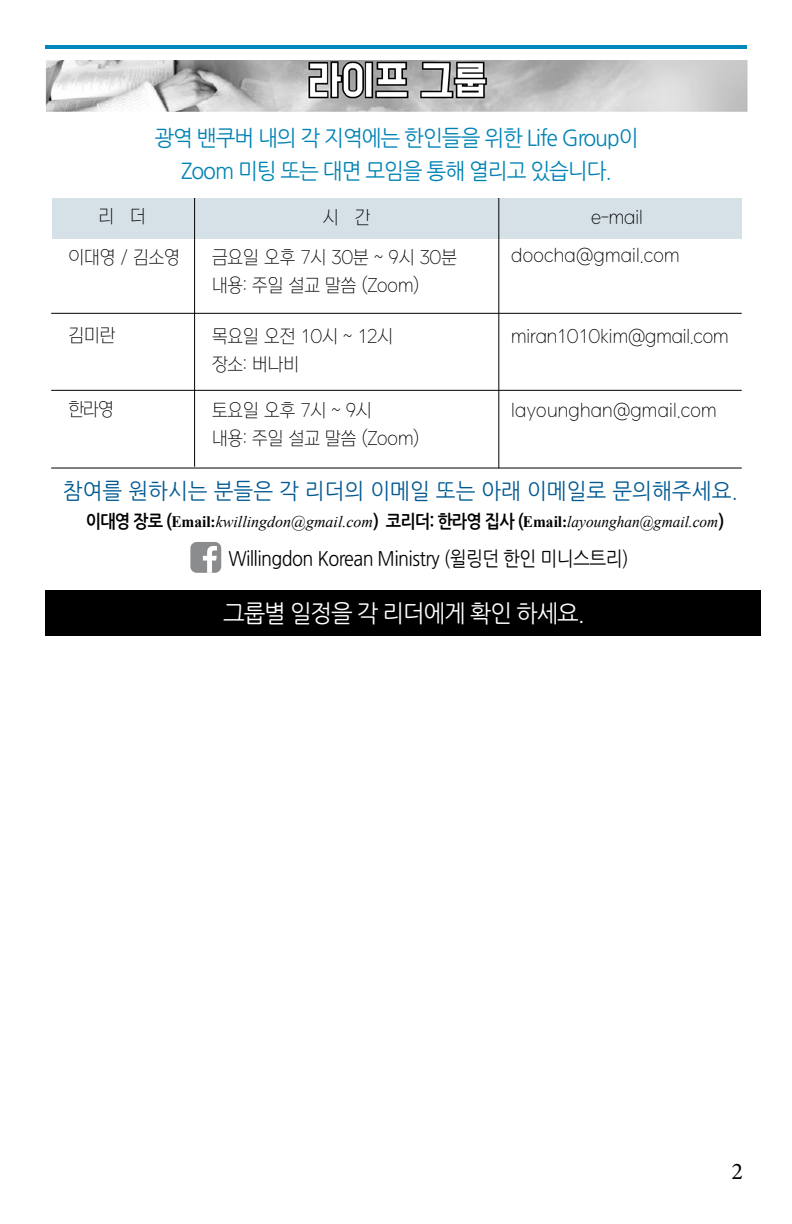
<style>
.page{position:relative;width:792px;height:1224px;background:#fff}
.page>*{position:absolute;margin:0;border:0;box-sizing:border-box;transform-origin:0 0}
.t1{font:24px "Nanum Gothic OTF";letter-spacing:-.05em;color:#fff;scale:.96 1}
.t2{font:24px "Minion Pro";color:#000}
.t3{font:22px/32.6px "Nanum Gothic OTF";letter-spacing:-.05em;color:#0083b4;text-align:center;scale:.96 1}
.t4{font:22px "Nanum Gothic OTF";color:#005992;scale:.96 1}
.t5{font:20px "Nanum Gothic OTF";letter-spacing:-.03em;color:#000;scale:.9 1}
.t6{font:18.4px/28px "NEXON Lv 1 Gothic OTF Light";color:#000;scale:.9 1}
.t7{font:18.4px "NEXON Lv 1 Gothic OTF Light";letter-spacing:.02em;color:#000;scale:.9 1}
.t8{font:italic 16px "Times New Roman";color:#000}
.s1{font-family:"Nanum Gothic OTF Bold";font-style:normal;font-size:18px}
.s2{font-weight:700;font-style:normal}
</style>
<div class="page">
<hr style="left:45px;top:45px;width:702px;height:4px;background:#0088bc">
<div style="left:52px;top:198px;width:690px;height:40px;background:#d6e1e7"></div>
<hr style="left:51px;top:390px;width:691px;height:1px;background:#000">
<hr style="left:51px;top:468px;width:691px;height:1px;background:#000">
<hr style="left:51px;top:313px;width:691px;height:1px;background:#000">
<hr style="left:194px;top:198px;width:1px;height:269px;background:#000">
<hr style="left:498px;top:198px;width:1px;height:270px;background:#000">
<div style="left:46px;top:590px;width:715px;height:46px;background:#000"></div>
<div style="left:190px;top:542px;width:31px;height:31px;background:#8a8c8e;border-radius:6px"></div>
<svg style="left:203px;top:546px;width:14px;height:27px"></svg>
<img style="left:46px;top:60px;width:702px;height:52px">
<p class="t3" style="left:154px;top:121px;width:506px">광역 밴쿠버 내의 각 지역에는 한인들을 위한 Life Group이<br>Zoom 미팅 또는 대면 모임을 통해 열리고 있습니다.</p>
<p class="t6" style="left:98px;top:203px;width:54px">리 더</p>
<p class="t6" style="left:323px;top:204px;width:54px">시 간</p>
<p class="t6" style="left:591px;top:204px;width:59px">e-mail</p>
<p class="t6" style="left:212px;top:244px;width:274px">금요일 오후 7시 30분 ~ 9시 30분 내용: 주일 설교 말씀 (Zoom)</p>
<p class="t6" style="left:212px;top:323px;width:202px">목요일 오전 10시 ~ 12시 장소: 버나비</p>
<p class="t6" style="left:212px;top:397px;width:232px">토요일 오후 7시 ~ 9시<br>내용: 주일 설교 말씀 (Zoom)</p>
<p class="t6" style="left:69px;top:244px;width:125px">이대영 / 김소영</p>
<p class="t7" style="left:511px;top:246px;width:189px">doocha@gmail.com</p>
<p class="t6" style="left:69px;top:322px;width:53px">김미란</p>
<p class="t6" style="left:511px;top:323px;width:243px">miran1010kim@gmail.com</p>
<p class="t6" style="left:69px;top:396px;width:52px">한라영</p>
<p class="t7" style="left:511px;top:400px;width:230px">layounghan@gmail.com</p>
<p class="t4" style="left:63px;top:478px;width:705px">참여를 원하시는 분들은 각 리더의 이메일 또는 아래 이메일로 문의해주세요.</p>
<p class="t8" style="left:86px;top:510px;width:640px"><span class="s1">이대영 장로 (</span><span class="s2">Email:</span>kwillingdon@gmail.com<span class="s1">) 코리더: 한라영 집사 (</span><span class="s2">Email:</span>layounghan@gmail.com<span class="s1">)</span></p>
<p class="t5" style="left:228px;top:546px;width:446px">Willingdon Korean Ministry (윌링던 한인 미니스트리)</p>
<h1 class="t1" style="left:223px;top:599px;width:378px">그룹별 일정을 각 리더에게 확인 하세요.</h1>
<h1 class="t2" style="left:732px;top:1156px;width:13px">2</h1>
</div>
